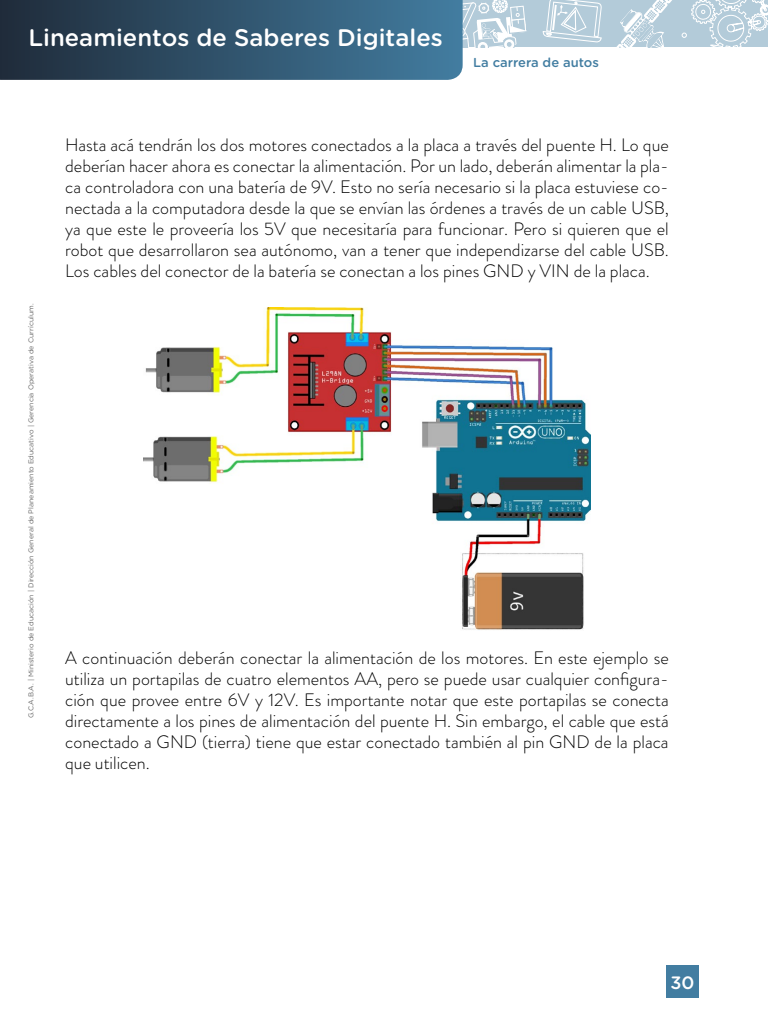
<style>
.page{position:relative;width:768px;height:1024px;background:#fff}
.page>*{position:absolute;margin:0;border:0;box-sizing:border-box;transform-origin:0 0}
.t1{font:500 26px "Gotham Rounded";letter-spacing:-.02em;color:#fff}
.t2{font:500 23.9px "Gotham Rounded";color:#fff}
.t3{font:300 18px/21px "Brandon Grotesque";color:#000;text-align:justify}
.t4{font:500 17.9px "Gotham Rounded";color:#fff}
.t5{font:500 13px "Gotham Rounded";color:#427da1}
.t6{font:7px "Gotham Rounded";color:#666}
</style>
<div class="page">
<div style="left:666px;top:966px;width:33px;height:32px;background:#427da1"></div>
<div style="left:240px;top:0;width:528px;height:47px;background:#b3cbd9"></div>
<svg style="left:463px;top:0;width:64px;height:47px"></svg>
<svg style="left:542px;top:0;width:226px;height:47px"></svg>
<svg style="left:0;top:0;width:463px;height:80px;background:#31546d"></svg>
<img style="left:144px;top:308px;width:446px;height:322px">
<h2 class="t2" style="left:28px;top:20px;width:416px">Lineamientos de Saberes Digitales</h2>
<h1 class="t1" style="left:39px;top:32px;width:153px">Tecnológica</h1>
<p class="t5" style="left:473px;top:53px;width:127px">La carrera de autos</p>
<p class="t6" style="left:26px;top:718px;width:416px;rotate:-90deg">G.C.A.B.A. | Ministerio de Educación | Dirección General de Planeamiento Educativo | Gerencia Operativa de Currículum.</p>
<p class="t3" style="left:65px;top:135px;width:605px">Hasta acá tendrán los dos motores conectados a la placa a través del puente H. Lo que deberían hacer ahora es conectar la alimentación. Por un lado, deberán alimentar la pla&shy;ca controladora con una batería de 9V. Esto no sería necesario si la placa estuviese co&shy;nectada a la computadora desde la que se envían las órdenes a través de un cable USB, ya que este le proveería los 5V que necesitaría para funcionar. Pero si quieren que el robot que desarrollaron sea autónomo, van a tener que independizarse del cable USB.<br>Los cables del conector de la batería se conectan a los pines GND y VIN de la placa.</p>
<p class="t3" style="left:65px;top:648px;width:605px">A continuación deberán conectar la alimentación de los motores. En este ejemplo se utiliza un portapilas de cuatro elementos AA, pero se puede usar cualquier configura&shy;ción que provee entre 6V y 12V. Es importante notar que este portapilas se conecta directamente a los pines de alimentación del puente H. Sin embargo, el cable que está conectado a GND (tierra) tiene que estar conectado también al pin GND de la placa que utilicen.</p>
<p class="t4" style="left:671px;top:970px;width:25px">30</p>
</div>
